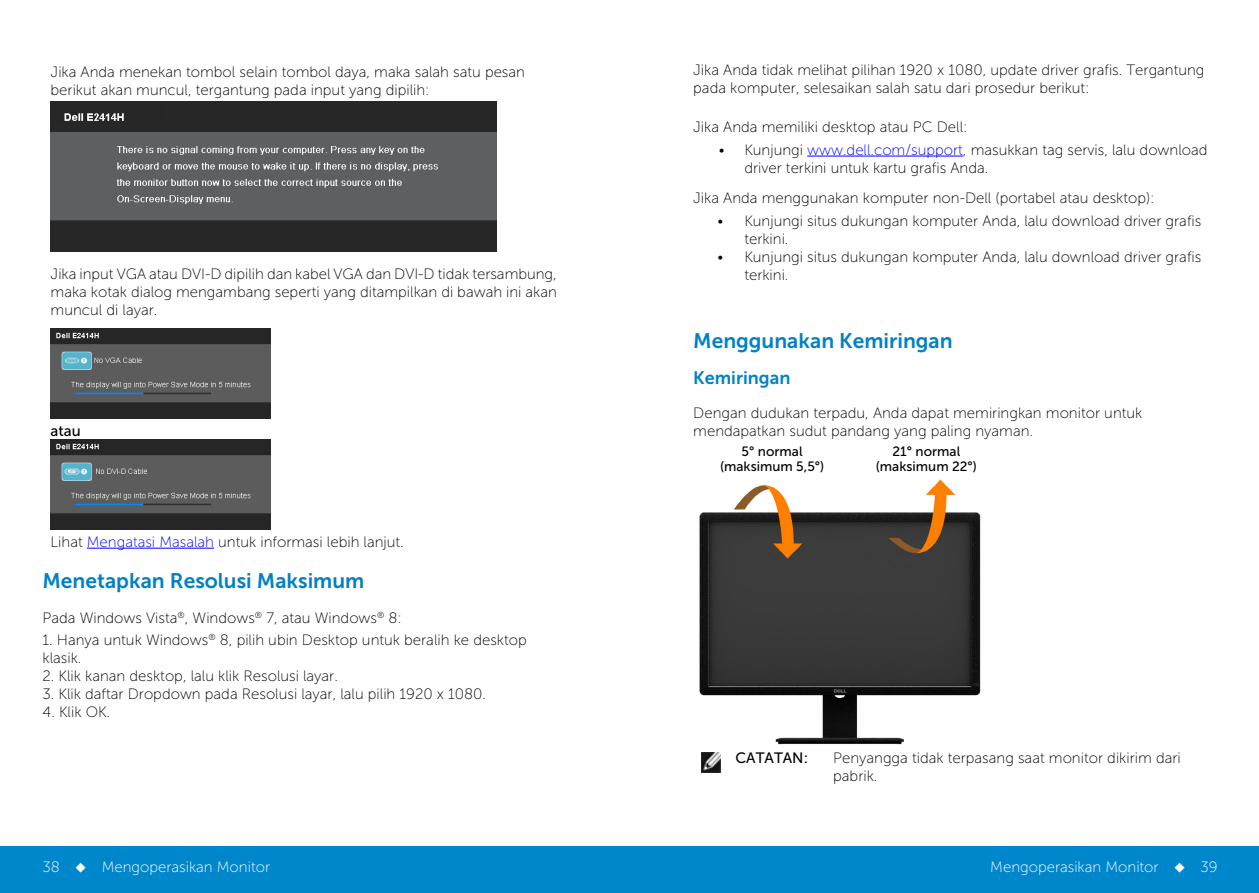
<style>
.page{position:relative;width:1259px;height:893px;background:#fff}
.page>*{position:absolute;margin:0;border:0;box-sizing:border-box;transform-origin:0 0}
.t1{font:21px "Museo Sans For Dell 700";color:#0081c6}
.t2{font:18px "Museo Sans For Dell 700";color:#0081c6}
.t3{font:15px/18px "Museo Sans For Dell 100";color:#000}
.t4{font:15px "Museo Sans For Dell 100";color:#fff}
.t5{font:15px "Museo Sans For Dell 500";color:#000}
.t6{font:13.5px/15px "Museo Sans For Dell 500";color:#000;text-align:center}
.s1{color:#00f}
</style>
<div class="page">
<div style="left:0;top:846px;width:629px;height:47px;background:#0087cb"></div>
<div style="left:629px;top:846px;width:630px;height:47px;background:#0087cb"></div>
<img style="left:51px;top:102px;width:446px;height:149px">
<img style="left:51px;top:329px;width:220px;height:89px">
<img style="left:51px;top:440px;width:220px;height:89px">
<hr style="left:87px;top:548px;width:127px;height:1px;background:#00f">
<hr style="left:807px;top:156px;width:156px;height:1px;background:#00f">
<img style="left:699px;top:480px;width:282px;height:265px">
<img style="left:701px;top:753px;width:19px;height:19px">
<p class="t3" style="left:51px;top:63px;width:476px">Jika Anda menekan tombol selain tombol daya, maka salah satu pesan berikut akan muncul, tergantung pada input yang dipilih:</p>
<p class="t3" style="left:51px;top:265px;width:508px;text-align:justify">Jika input VGA atau DVI-D dipilih dan kabel VGA dan DVI-D tidak tersambung, maka kotak dialog mengambang seperti yang ditampilkan di bawah ini akan muncul di layar.</p>
<p class="t5" style="left:51px;top:423px;width:32px">atau</p>
<p class="t3" style="left:51px;top:533px;width:355px">Lihat <span class="s1">Mengatasi Masalah</span> untuk informasi lebih lanjut.</p>
<h1 class="t1" style="left:43px;top:569px;width:323px">Menetapkan Resolusi Maksimum</h1>
<p class="t3" style="left:43px;top:609px;width:361px">Pada Windows Vista<sup>®</sup>, Windows<sup>®</sup> 7, atau Windows<sup>®</sup> 8:</p>
<p class="t3" style="left:43px;top:631px;width:486px">1. Hanya untuk Windows<sup>®</sup> 8, pilih ubin Desktop untuk beralih ke desktop klasik.</p>
<p class="t3" style="left:43px;top:667px;width:297px">2. Klik kanan desktop, lalu klik Resolusi layar.</p>
<p class="t3" style="left:43px;top:685px;width:445px">3. Klik daftar Dropdown pada Resolusi layar, lalu pilih 1920 x 1080.</p>
<p class="t3" style="left:43px;top:703px;width:69px">4. Klik OK.</p>
<p class="t3" style="left:693px;top:61px;width:513px">Jika Anda tidak melihat pilihan 1920 x 1080, update driver grafis. Tergantung pada komputer, selesaikan salah satu dari prosedur berikut:</p>
<p class="t3" style="left:693px;top:118px;width:276px">Jika Anda memiliki desktop atau PC Dell:</p>
<p class="t3" style="left:744px;top:141px;width:465px;text-indent:-26px">• Kunjungi <span class="s1">www.dell.com/support</span>, masukkan tag servis, lalu download driver terkini untuk kartu grafis Anda.</p>
<p class="t3" style="left:693px;top:189px;width:463px">Jika Anda menggunakan komputer non-Dell (portabel atau desktop):</p>
<p class="t3" style="left:744px;top:212px;width:458px;text-indent:-27px">• Kunjungi situs dukungan komputer Anda, lalu download driver grafis terkini.</p>
<p class="t3" style="left:744px;top:248px;width:458px;text-indent:-27px">• Kunjungi situs dukungan komputer Anda, lalu download driver grafis terkini.</p>
<h1 class="t1" style="left:693px;top:329px;width:261px">Menggunakan Kemiringan</h1>
<p class="t2" style="left:693px;top:368px;width:99px">Kemiringan</p>
<p class="t3" style="left:693px;top:404px;width:450px">Dengan dudukan terpadu, Anda dapat memiringkan monitor untuk mendapatkan sudut pandang yang paling nyaman.</p>
<p class="t6" style="left:720px;top:443px;width:106px">5° normal (maksimum 5,5°)</p>
<p class="t6" style="left:876px;top:443px;width:103px">21° normal (maksimum 22°)</p>
<p class="t5" style="left:735px;top:749px;width:74px">CATATAN:</p>
<p class="t3" style="left:833px;top:748px;width:349px">Penyangga tidak terpasang saat monitor dikirim dari pabrik.</p>
<p class="t4" style="left:43px;top:859px;width:229px">38 ◆ Mengoperasikan Monitor</p>
<p class="t4" style="left:990px;top:859px;width:229px">Mengoperasikan Monitor ◆ 39</p>
</div>
